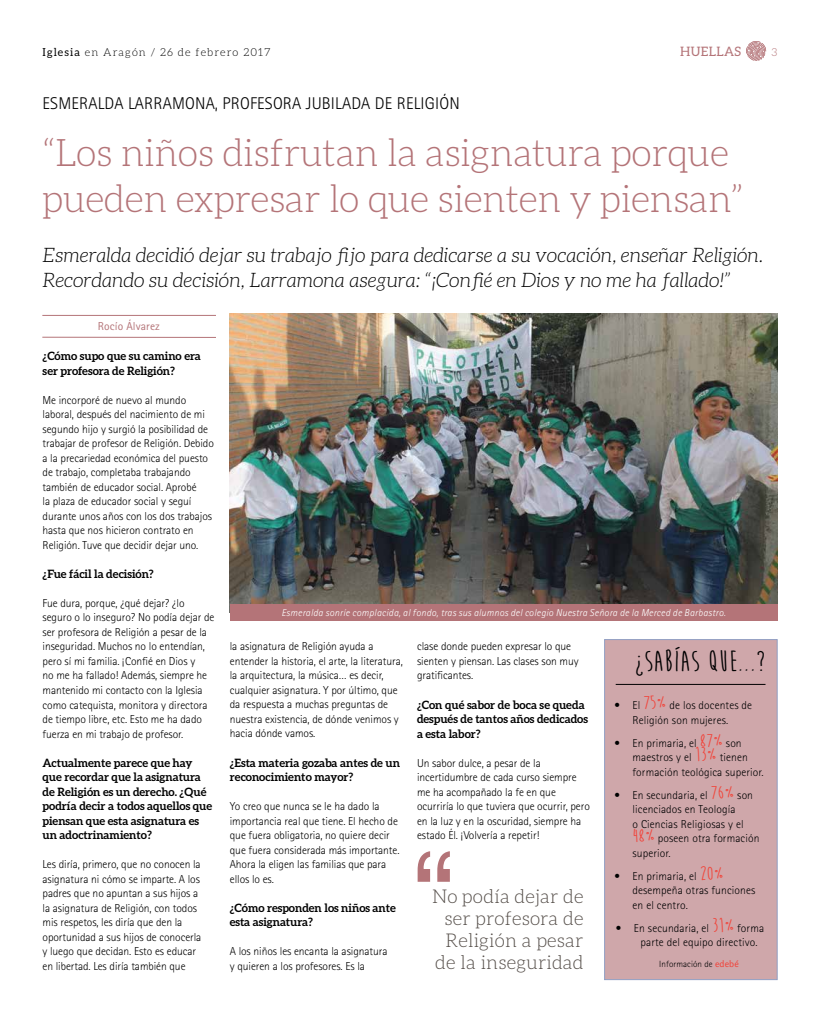
<style>
.page{position:relative;width:820px;height:1021px;background:#fff}
.page>*{position:absolute;margin:0;border:0;box-sizing:border-box;transform-origin:0 0}
.t1{font:120px "Helvetica";color:#b47478}
.t2{font:300 38px/45.6px "Aleo";letter-spacing:-.01em;color:#b47478}
.t3{font:700 30px "Moon Flower";letter-spacing:.01em;color:#000}
.t4{font:italic 300 20px/25px "Aleo";color:#000}
.t5{font:300 19px/22px "Aleo";letter-spacing:.01em;color:#544d48;text-align:right}
.t6{font:300 17px "Rotis Sans Serif";letter-spacing:.01em;color:#000}
.t7{font:13px "Aleo";letter-spacing:.025em;color:#b47478}
.t8{font:300 11.5px/14.5px "Rotis Sans Serif";letter-spacing:-.005em;color:#000}
.t9{font:700 11.5px/14.5px "Aleo";letter-spacing:-.005em;color:#000}
.t10{font:11.5px "Rotis Sans Serif";letter-spacing:.01em;color:#b47478}
.t11{font:300 11px "Aleo";letter-spacing:.1em;color:#000}
.t12{font:300 11px "Aleo";color:#b47478}
.t13{font:italic 300 10px "Rotis Sans Serif";letter-spacing:.025em;color:#fff}
.t14{font:300 9px "Rotis Sans Serif";letter-spacing:.01em;color:#000}
.s1{font-weight:400}
.s2{font-family:"Moon Flower";font-weight:700;font-size:20px;color:#f14239}
.s3{font-family:"Moon Flower";font-weight:700;font-size:20px;color:#f14339}
.s4{font-family:"Moon Flower";font-weight:700;font-size:20px;color:#f14237}
.s5{font-family:"Moon Flower";font-weight:700;font-size:20px;color:#f1433a}
.s6{font-family:"Rosario";font-weight:400;color:#f14239}
</style>
<div class="page">
<svg style="left:746px;top:41px;width:19px;height:20px"></svg>
<img style="left:230px;top:314px;width:547px;height:290px">
<div style="left:230px;top:604px;width:547px;height:16px;background:#b47478"></div>
<hr style="left:42px;top:315px;width:174px;height:1px;background:#b47478">
<hr style="left:42px;top:337px;width:174px;height:1px;background:#b47478">
<div style="left:604px;top:639px;width:173px;height:340px;background:#cfa7aa"></div>
<hr style="left:615px;top:684px;width:150px;height:1px;background:#000">
<p class="t11" style="left:43px;top:46px;width:229px"><span class="s1">Iglesia</span> en Aragón / 26 de febrero 2017</p>
<p class="t7" style="left:680px;top:44px;width:63px">HUELLAS</p>
<p class="t12" style="left:771px;top:46px;width:7px">3</p>
<h3 class="t6" style="left:43px;top:93px;width:418px">ESMERALDA LARRAMONA, PROFESORA JUBILADA DE RELIGIÓN</h3>
<h2 class="t2" style="left:43px;top:130px;width:702px">“Los niños disfrutan la asignatura porque pueden expresar lo que sienten y piensan”</h2>
<h3 class="t4" style="left:43px;top:242px;width:722px">Esmeralda decidió dejar su trabajo fijo para dedicarse a su vocación, enseñar Religión.<br>Recordando su decisión, Larramona asegura: “¡Confié en Dios y no me ha fallado!”</h3>
<p class="t10" style="left:98px;top:320px;width:64px">Rocío Álvarez</p>
<p class="t9" style="left:43px;top:348px;width:160px">¿Cómo supo que su camino era ser profesora de Religión?</p>
<p class="t8" style="left:43px;top:392px;width:173px">Me incorporé de nuevo al mundo laboral, después del nacimiento de mi segundo hijo y surgió la posibilidad de trabajar de profesor de Religión. Debido a la precariedad económica del puesto de trabajo, completaba trabajando también de educador social. Aprobé<br>la plaza de educador social y seguí durante unos años con los dos trabajos hasta que nos hicieron contrato en Religión. Tuve que decidir dejar uno.</p>
<p class="t9" style="left:43px;top:566px;width:113px">¿Fue fácil la decisión?</p>
<p class="t8" style="left:43px;top:596px;width:173px">Fue dura, porque, ¿qué dejar? ¿lo seguro o lo inseguro? No podía dejar de ser profesora de Religión a pesar de la inseguridad. Muchos no lo entendían, pero sí mi familia. ¡Confié en Dios y<br>no me ha fallado! Además, siempre he mantenido mi contacto con la Iglesia como catequista, monitora y directora de tiempo libre, etc. Esto me ha dado fuerza en mi trabajo de profesor.</p>
<p class="t9" style="left:43px;top:755px;width:171px">Actualmente parece que hay que recordar que la asignatura de Religión es un derecho. ¿Qué podría decir a todos aquellos que piensan que esta asignatura es un adoctrinamiento?</p>
<p class="t8" style="left:43px;top:857px;width:160px">Les diría, primero, que no conocen la asignatura ni cómo se imparte. A los padres que no apuntan a sus hijos a la asignatura de Religión, con todos mis respetos, les diría que den la oportunidad a sus hijos de conocerla y luego que decidan. Esto es educar en libertad. Les diría también que</p>
<p class="t13" style="left:281px;top:607px;width:445px">Esmeralda sonríe complacida, al fondo, tras sus alumnos del colegio Nuestra Señora de la Merced de Barbastro.</p>
<p class="t8" style="left:230px;top:639px;width:174px">la asignatura de Religión ayuda a entender la historia, el arte, la literatura, la arquitectura, la música… es decir, cualquier asignatura. Y por último, que da respuesta a muchas preguntas de nuestra existencia, de dónde venimos y hacia dónde vamos.</p>
<p class="t9" style="left:230px;top:755px;width:172px">¿Esta materia gozaba antes de un reconocimiento mayor?</p>
<p class="t8" style="left:230px;top:798px;width:171px">Yo creo que nunca se le ha dado la importancia real que tiene. El hecho de que fuera obligatoria, no quiere decir que fuera considerada más importante.<br>Ahora la eligen las familias que para ellos lo es.</p>
<p class="t9" style="left:230px;top:900px;width:168px">¿Cómo responden los niños ante esta asignatura?</p>
<p class="t8" style="left:230px;top:944px;width:159px">A los niños les encanta la asignatura y quieren a los profesores. Es la</p>
<p class="t8" style="left:417px;top:639px;width:163px">clase donde pueden expresar lo que sienten y piensan. Las clases son muy gratificantes.</p>
<p class="t9" style="left:417px;top:697px;width:172px">¿Con qué sabor de boca se queda después de tantos años dedicados a esta labor?</p>
<p class="t8" style="left:417px;top:755px;width:174px">Un sabor dulce, a pesar de la incertidumbre de cada curso siempre me ha acompañado la fe en que ocurriría lo que tuviera que ocurrir, pero en la luz y en la oscuridad, siempre ha estado Él. ¡Volvería a repetir!</p>
<h1 class="t1" style="left:413px;top:803px;width:41px">“</h1>
<h3 class="t5" style="left:432px;top:885px;width:153px">No podía dejar de ser profesora de<br>Religión a pesar de la inseguridad</h3>
<h3 class="t3" style="left:634px;top:646px;width:132px">¿SABÍAS QUE...?</h3>
<p class="t8" style="left:614px;top:698px;width:139px;text-align:center">• El <span class="s2">75%</span> de los docentes de<br>Religión son mujeres.</p>
<p class="t8" style="left:632px;top:735px;width:132px;text-indent:-18px">• En primaria, el <span class="s2">87%</span> son maestros y el <span class="s3">13%</span> tienen formación teológica superior.</p>
<p class="t8" style="left:632px;top:787px;width:128px;text-indent:-18px">• En secundaria, el <span class="s4">76%</span> son licenciados en Teología<br>o Ciencias Religiosas y el<br><span class="s5">48%</span> poseen otra formación superior.</p>
<p class="t8" style="left:632px;top:868px;width:124px;text-indent:-18px">• En primaria, el <span class="s4">20% </span>desempeña otras funciones en el centro.</p>
<p class="t8" style="left:640px;top:920px;width:125px;text-indent:-25px">• En secundaria, el <span class="s4">31%</span> forma parte del equipo directivo.</p>
<p class="t14" style="left:659px;top:958px;width:81px">Información de <span class="s6">edebé</span></p>
</div>
